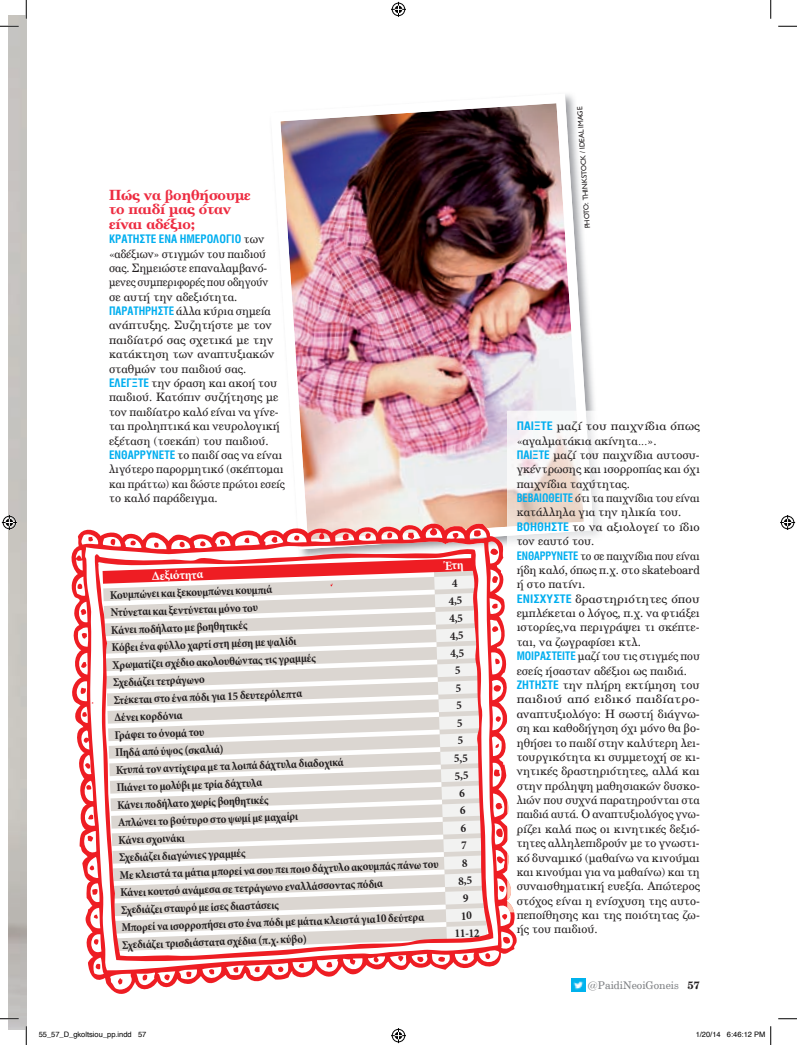
<style>
.page{position:relative;width:797px;height:1045px;background:#fff}
.page>*{position:absolute;margin:0;border:0;box-sizing:border-box;transform-origin:0 0}
.t1{font:14.12px/14.4px "UB Century Bold";letter-spacing:-.01em;color:#ed2c41}
.t2{font:700 12.5px "Minion Pro";color:#fff}
.t3{font:700 condensed 11.88px "Minion Pro";color:#231f20}
.t4{font:11.62px/14.4px "UB Century";color:#231f20;scale:1.08 1}
.t5{font:11.62px/14.4px "UB Century";color:#231f20}
.t6{font:11.62px "UB Helvetica Cond Bold";color:#00aeef}
.t7{font:10.62px "UB Century";color:#808285}
.t8{font:7.5px "Helvetica";color:#000}
.t9{font:7.5px "Gill Sans Hel";color:#231f20}
.s1{font-family:"UB Century";color:#231f20}
.s2{font-family:"UB Helvetica Cond Bold";color:#00aeef}
.s3{font-family:"UB Century Bold";color:#231f20}
</style>
<div class="page">
<img style="left:572px;top:984px;width:14px;height:8px">
<img style="left:280px;top:94px;width:313px;height:317px">
<img style="left:593px;top:439px;width:6px;height:98px">
<svg style="left:0;top:25px;width:19px;height:2px"></svg>
<svg style="left:778px;top:25px;width:19px;height:2px"></svg>
<svg style="left:0;top:1018px;width:19px;height:1px"></svg>
<svg style="left:778px;top:1018px;width:19px;height:1px"></svg>
<svg style="left:25px;top:0;width:2px;height:19px"></svg>
<svg style="left:25px;top:1026px;width:2px;height:19px"></svg>
<svg style="left:770px;top:0;width:1px;height:19px"></svg>
<svg style="left:391px;top:2px;width:15px;height:15px"></svg>
<svg style="left:391px;top:1028px;width:15px;height:15px"></svg>
<svg style="left:2px;top:515px;width:15px;height:15px"></svg>
<svg style="left:780px;top:515px;width:15px;height:15px"></svg>
<svg style="left:770px;top:1026px;width:1px;height:19px"></svg>
<svg style="left:76px;top:411px;width:517px;height:573px"></svg>
<p class="t1" style="left:109px;top:188px;width:143px">Πώς να βοηθήσoυµε το παιδί µας όταν είναι αδέξιο;</p>
<p class="t6" style="left:109px;top:232px;width:157px">ΚΡΑΤΗΣΤΕ ΕΝΑ ΗΜΕΡΟΛΟΓΙΟ <span class="s1">των</span></p>
<p class="t5" style="left:109px;top:246px;width:177px">«αδέξιων» στιγµών του παιδιού σας. Σηµειώστε επαναλαµβανό&shy;µενες συµπεριφορές που οδηγούν<br>σε αυτή την αδεξιότητα.<br><span class="s2">ΠΑΡΑΤΗΡΗΣΤΕ</span> άλλα κύρια σηµεία ανάπτυξης. Συζητήστε µε τον παιδίατρό σας σχετικά µε την κατάκτηση των αναπτυξιακών σταθµών του παιδιού σας.<br><span class="s2">ΕΛΕΓΞΤΕ</span> την όραση και ακοή του παιδιού. Κατόπιν συζήτησης µε τον παιδίατρο καλό είναι να γίνε&shy;ται προληπτικά και νευρολογική εξέταση (τσεκάπ) του παιδιού.<br><span class="s2">ΕΝΘΑΡΡΥΝΕΤΕ</span> το παιδί σας να είναι λιγότερο παρορµητικό (σκέπτοµαι και πράττω) και δώστε πρώτοι εσείς το καλό παράδειγµα.</p>
<p class="t2" style="left:151px;top:567px;width:53px;rotate:-2deg">Δεξιότητα</p>
<p class="t3" style="left:110px;top:587px;width:164px;rotate:-2deg">Κουμπώνει και ξεκουμπώνει κουμπιά</p>
<p class="t3" style="left:110px;top:604px;width:149px;rotate:-2deg">Ντύνεται και ξεντύνεται μόνο του</p>
<p class="t3" style="left:111px;top:622px;width:138px;rotate:-2deg">Κάνει ποδήλατο με βοηθητικές</p>
<p class="t3" style="left:111px;top:639px;width:186px;rotate:-2deg">Κόβει ένα φύλλο χαρτί στη μέση με ψαλίδι</p>
<p class="t3" style="left:112px;top:657px;width:205px;rotate:-2deg">Χρωματίζει σχέδιο ακολουθώντας τις γραμμές</p>
<p class="t3" style="left:113px;top:674px;width:93px;rotate:-2deg">Σχεδιάζει τετράγωνο</p>
<p class="t3" style="left:113px;top:692px;width:190px;rotate:-2deg">Στέκεται στο ένα πόδι για 15 δευτερόλεπτα</p>
<p class="t3" style="left:114px;top:709px;width:70px;rotate:-2deg">Δένει κορδόνια</p>
<p class="t3" style="left:114px;top:727px;width:91px;rotate:-2deg">Γράφει το όνομά του</p>
<p class="t3" style="left:115px;top:744px;width:110px;rotate:-2deg">Πηδά από ύψος (σκαλιά)</p>
<p class="t3" style="left:116px;top:762px;width:229px;rotate:-2deg">Κτυπά τον αντίχειρα με τα λοιπά δάχτυλα διαδοχικά</p>
<p class="t3" style="left:116px;top:779px;width:147px;rotate:-2deg">Πιάνει το μολύβι με τρία δάχτυλα</p>
<p class="t3" style="left:117px;top:797px;width:153px;rotate:-2deg">Κάνει ποδήλατο χωρίς βοηθητικές</p>
<p class="t3" style="left:118px;top:814px;width:182px;rotate:-2deg">Απλώνει το βούτυρο στο ψωμί με μαχαίρι</p>
<p class="t3" style="left:118px;top:832px;width:68px;rotate:-2deg">Κάνει σχοινάκι</p>
<p class="t3" style="left:119px;top:849px;width:128px;rotate:-2deg">Σχεδιάζει διαγώνιες γραμμές</p>
<p class="t3" style="left:119px;top:867px;width:320px;rotate:-2deg">Με κλειστά τα μάτια μπορεί να σου πει ποιο δάχτυλο ακουμπάς πάνω του</p>
<p class="t3" style="left:120px;top:884px;width:264px;rotate:-2deg">Κάνει κουτσό ανάμεσα σε τετράγωνο εναλλάσσοντας πόδια</p>
<p class="t3" style="left:121px;top:902px;width:160px;rotate:-2deg">Σχεδιάζει σταυρό με ίσες διαστάσεις</p>
<p class="t3" style="left:121px;top:919px;width:304px;rotate:-2deg">Μπορεί να ισορροπήσει στο ένα πόδι με μάτια κλειστά για10 δεύτερα</p>
<p class="t3" style="left:122px;top:937px;width:186px;rotate:-2deg">Σχεδιάζει τρισδιάστατα σχέδια (π.χ. κύβο)</p>
<p class="t3" style="left:454px;top:925px;width:27px;rotate:-2deg">11-12</p>
<p class="t9" style="left:584px;top:229px;width:124px;rotate:-94deg">PHOTO: THINKSTOCK / IDEAL IMAGE</p>
<p class="t4" style="left:516px;top:419px;width:171px"><span class="s2">ΠΑΙΞΤΕ</span> µαζί του παιχνίδια όπως «αγαλµατάκια ακίνητα…».<br><span class="s2">ΠΑΙΞΤΕ</span> µαζί του παιχνίδια αυτοσυ&shy;γκέντρωσης και ισορροπίας και όχι παιχνίδια ταχύτητας.<br><span class="s2">ΒΕΒΑΙΩΘΕΙΤΕ</span> ότι τα παιχνίδια του είναι κατάλληλα για την ηλικία του.<br><span class="s2">ΒΟΗΘΗΣΤΕ</span> το να αξιολογεί το ίδιο τον εαυτό του.<br><span class="s2">ΕΝΘΑΡΡΥΝΕΤΕ</span> το σε παιχνίδια που είναι ήδη καλό, όπως π.χ. στο skateboard ή στο πατίνι.<br><span class="s2">ΕΝΙΣΧΥΣΤΕ</span> δραστηριότητες όπου εµπλέκεται ο λόγος, π.χ. να φτιάξει ιστορίες,να περιγράψει τι σκέπτε&shy;ται, να ζωγραφίσει κτλ.<br><span class="s2">ΜΟΙΡΑΣΤΕΙΤΕ</span> µαζί του τις στιγµές που εσείς ήσασταν αδέξιοι ως παιδιά.<br><span class="s2">ΖΗΤΗΣΤΕ</span> την πλήρη εκτίµηση του παιδιού από ειδικό παιδίατρο&shy;αναπτυξιολόγο: Η σωστή διάγνω&shy;ση και καθοδήγηση όχι µόνο θα βο&shy;ηθήσει το παιδί στην καλύτερη λει&shy;τουργικότητα κι συµµετοχή σε κι&shy;νητικές δραστηριότητες, αλλά και στην πρόληψη µαθησιακών δυσκο&shy;λιών που συχνά παρατηρούνται στα παιδιά αυτά. Ο αναπτυξιολόγος γνω&shy;ρίζει καλά πως οι κινητικές δεξιό&shy;τητες αλληλεπιδρούν µε το γνωστι&shy;κό δυναµικό (µαθαίνω να κινούµαι και κινούµαι για να µαθαίνω) και τη συναισθηµατική ευεξία. Απώτερος στόχος είναι η ενίσχυση της αυτο&shy;πεποίθησης και της ποιότητας ζω&shy;ής του παιδιού.</p>
<p class="t7" style="left:587px;top:978px;width:114px">@PaidiNeoiGoneis <span class="s3">57</span></p>
<p class="t8" style="left:39px;top:1029px;width:109px">55_57_D_gkoltsiou_pp.indd 57</p>
<p class="t8" style="left:695px;top:1029px;width:71px">1/20/14 6:46:12 PM</p>
</div>
